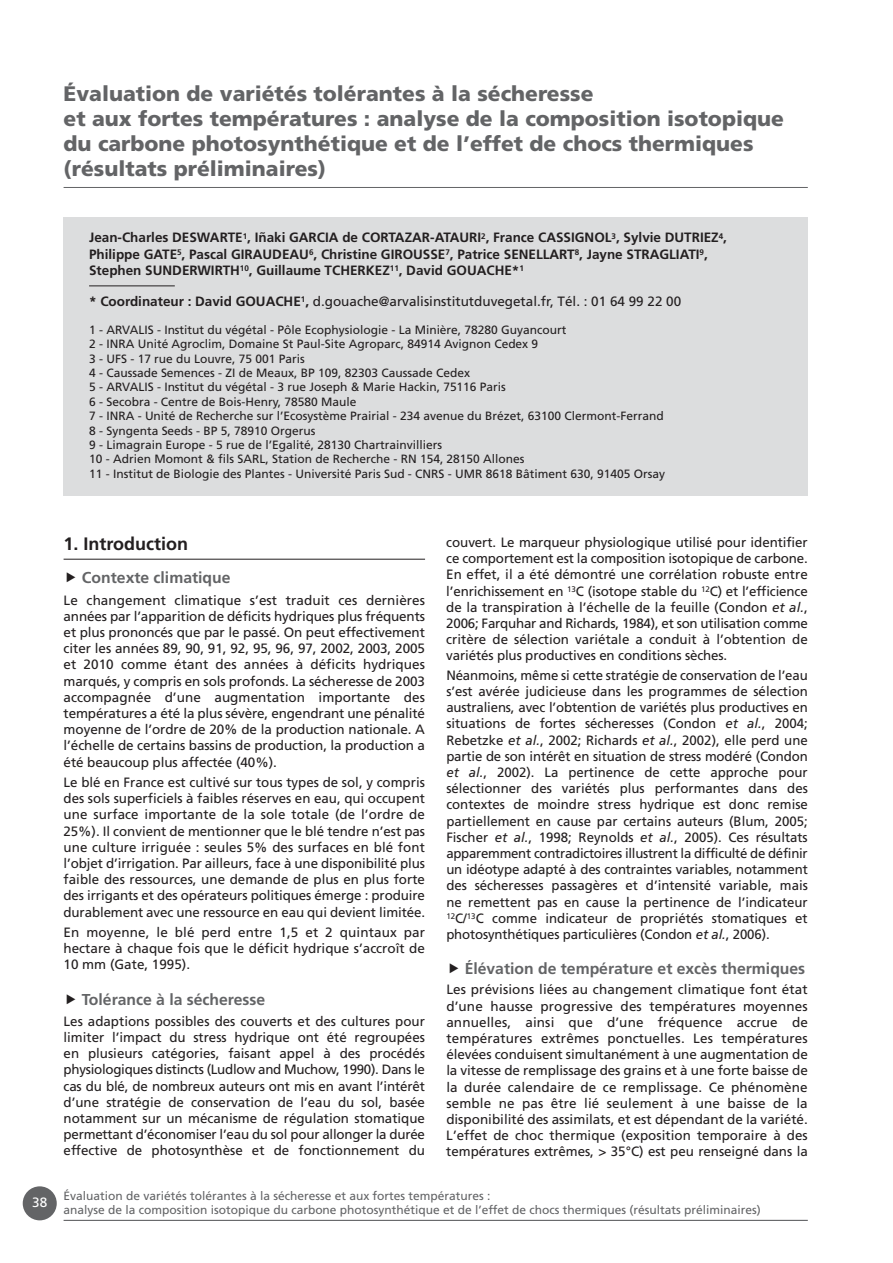
<style>
.page{position:relative;width:893px;height:1263px;background:#fff}
.page>*{position:absolute;margin:0;border:0;box-sizing:border-box;transform-origin:0 0}
.t1{font:900 21px/25.2px "Frutiger";color:#636466}
.t2{font:700 18px "Frutiger";color:#231f20}
.t3{font:700 15.75px "Frutiger";color:#636466}
.t4{font:13.5px/16.2px "Frutiger";letter-spacing:-.005em;color:#231f20;text-align:justify}
.t5{font:700 13.5px/16.2px "Frutiger";color:#231f20}
.t6{font:13.5px "Frutiger";color:#fff}
.t7{font:12px/14.4px "Frutiger";color:#231f20}
.t8{font:12px/14.4px "Frutiger";color:#636466}
.s1{font-weight:700}
.s2{font-style:italic}
</style>
<div class="page">
<div style="left:23px;top:1186px;width:34px;height:34px;background:#636466;border-radius:50%"></div>
<hr style="left:64px;top:1220px;width:744px;height:1px;background:#636466">
<hr style="left:64px;top:559px;width:361px;height:1px;background:#231f20">
<hr style="left:64px;top:187px;width:744px;height:1px;background:#636466">
<div style="left:64px;top:217px;width:744px;height:279px;background:#dcddde"></div>
<hr style="left:89px;top:286px;width:86px;height:1px;background:#231f20">
<h1 class="t1" style="left:64px;top:83px;width:722px">Évaluation de variétés tolérantes à la sécheresse<br>et aux fortes températures : analyse de la composition isotopique du carbone photosynthétique et de l’effet de chocs thermiques (résultats préliminaires)</h1>
<p class="t5" style="left:89px;top:231px;width:639px">Jean-Charles DESWARTE<sup>1</sup>, Iñaki GARCIA de CORTAZAR-ATAURI<sup>2</sup>, France CASSIGNOL<sup>3</sup>, Sylvie DUTRIEZ<sup>4</sup>,<br>Philippe GATE<sup>5</sup>, Pascal GIRAUDEAU<sup>6</sup>, Christine GIROUSSE<sup>7</sup>, Patrice SENELLART<sup>8</sup>, Jayne STRAGLIATI<sup>9</sup>,<br>Stephen SUNDERWIRTH<sup>10</sup>, Guillaume TCHERKEZ<sup>11</sup>, David GOUACHE*<sup>1</sup></p>
<p class="t4" style="left:89px;top:294px;width:594px"><span class="s1">* Coordinateur : David GOUACHE</span><sup>1</sup><span class="s1">,</span> d.gouache@arvalisinstitutduvegetal.fr, Tél. : 01 64 99 22 00</p>
<p class="t7" style="left:89px;top:323px;width:577px">1 - ARVALIS - Institut du végétal - Pôle Ecophysiologie - La Minière, 78280 Guyancourt<br>2 - INRA Unité Agroclim, Domaine St Paul-Site Agroparc, 84914 Avignon Cedex 9<br>3 - UFS - 17 rue du Louvre, 75 001 Paris<br>4 - Caussade Semences - ZI de Meaux, BP 109, 82303 Caussade Cedex<br>5 - ARVALIS - Institut du végétal - 3 rue Joseph &amp; Marie Hackin, 75116 Paris<br>6 - Secobra - Centre de Bois-Henry, 78580 Maule<br>7 - INRA - Unité de Recherche sur l’Ecosystème Prairial - 234 avenue du Brézet, 63100 Clermont-Ferrand 8 - Syngenta Seeds - BP 5, 78910 Orgerus<br>9 - Limagrain Europe - 5 rue de l’Egalité, 28130 Chartrainvilliers<br>10 - Adrien Momont &amp; fils SARL, Station de Recherche - RN 154, 28150 Allones<br>11 - Institut de Biologie des Plantes - Université Paris Sud - CNRS - UMR 8618 Bâtiment 630, 91405 Orsay</p>
<h2 class="t2" style="left:64px;top:537px;width:126px">1. Introduction</h2>
<p class="t3" style="left:82px;top:572px;width:150px">Contexte climatique</p>
<p class="t4" style="left:64px;top:593px;width:363px">Le changement climatique s’est traduit ces dernières années par l’apparition de déficits hydriques plus fréquents et plus prononcés que par le passé. On peut effectivement citer les années 89, 90, 91, 92, 95, 96, 97, 2002, 2003, 2005 et 2010 comme étant des années à déficits hydriques marqués, y compris en sols profonds. La sécheresse de 2003 accompagnée d’une augmentation importante des températures a été la plus sévère, engendrant une pénalité moyenne de l’ordre de 20% de la production nationale. A l’échelle de certains bassins de production, la production a été beaucoup plus affectée (40%).</p>
<p class="t4" style="left:64px;top:775px;width:363px">Le blé en France est cultivé sur tous types de sol, y compris des sols superficiels à faibles réserves en eau, qui occupent une surface importante de la sole totale (de l’ordre de 25%). Il convient de mentionner que le blé tendre n’est pas une culture irriguée : seules 5% des surfaces en blé font l’objet d’irrigation. Par ailleurs, face à une disponibilité plus faible des ressources, une demande de plus en plus forte des irrigants et des opérateurs politiques émerge : produire durablement avec une ressource en eau qui devient limitée.</p>
<p class="t4" style="left:64px;top:925px;width:363px">En moyenne, le blé perd entre 1,5 et 2 quintaux par hectare à chaque fois que le déficit hydrique s’accroît de 10 mm (Gate, 1995).</p>
<p class="t3" style="left:82px;top:993px;width:185px">Tolérance à la sécheresse</p>
<p class="t4" style="left:64px;top:1014px;width:363px">Les adaptions possibles des couverts et des cultures pour limiter l’impact du stress hydrique ont été regroupées en plusieurs catégories, faisant appel à des procédés physiologiques distincts (Ludlow and Muchow, 1990). Dans le cas du blé, de nombreux auteurs ont mis en avant l’intérêt d’une stratégie de conservation de l’eau du sol, basée notamment sur un mécanisme de régulation stomatique permettant d’économiser l’eau du sol pour allonger la durée effective de photosynthèse et de fonctionnement du</p>
<p class="t4" style="left:446px;top:535px;width:363px">couvert. Le marqueur physiologique utilisé pour identifier ce comportement est la composition isotopique de carbone.<br>En effet, il a été démontré une corrélation robuste entre l’enrichissement en <sup>13</sup>C (isotope stable du <sup>12</sup>C) et l’efficience de la transpiration à l’échelle de la feuille (Condon <span class="s2">et al.</span>, 2006; Farquhar and Richards, 1984), et son utilisation comme critère de sélection variétale a conduit à l’obtention de variétés plus productives en conditions sèches.</p>
<p class="t4" style="left:446px;top:668px;width:363px">Néanmoins, même si cette stratégie de conservation de l’eau s’est avérée judicieuse dans les programmes de sélection australiens, avec l’obtention de variétés plus productives en situations de fortes sécheresses (Condon <span class="s2">et al.</span>, 2004; Rebetzke <span class="s2">et al.</span>, 2002; Richards <span class="s2">et al.</span>, 2002), elle perd une partie de son intérêt en situation de stress modéré (Condon <span class="s2">et al.</span>, 2002). La pertinence de cette approche pour sélectionner des variétés plus performantes dans des contextes de moindre stress hydrique est donc remise partiellement en cause par certains auteurs (Blum, 2005; Fischer <span class="s2">et al.</span>, 1998; Reynolds <span class="s2">et al.</span>, 2005). Ces résultats apparemment contradictoires illustrent la difficulté de définir un idéotype adapté à des contraintes variables, notamment des sécheresses passagères et d’intensité variable, mais ne remettent pas en cause la pertinence de l’indicateur <sup>12</sup>C/<sup>13</sup>C comme indicateur de propriétés stomatiques et photosynthétiques particulières (Condon <span class="s2">et al.</span>, 2006).</p>
<p class="t3" style="left:465px;top:962px;width:342px">Élévation de température et excès thermiques</p>
<p class="t4" style="left:446px;top:983px;width:363px">Les prévisions liées au changement climatique font état d’une hausse progressive des températures moyennes annuelles, ainsi que d’une fréquence accrue de températures extrêmes ponctuelles. Les températures élevées conduisent simultanément à une augmentation de la vitesse de remplissage des grains et à une forte baisse de la durée calendaire de ce remplissage. Ce phénomène semble ne pas être lié seulement à une baisse de la disponibilité des assimilats, et est dépendant de la variété.<br>L’effet de choc thermique (exposition temporaire à des températures extrêmes, &gt; 35°C) est peu renseigné dans la</p>
<p class="t6" style="left:32px;top:1197px;width:16px">38</p>
<p class="t8" style="left:64px;top:1189px;width:698px">Évaluation de variétés tolérantes à la sécheresse et aux fortes températures :<br>analyse de la composition isotopique du carbone photosynthétique et de l’effet de chocs thermiques (résultats préliminaires)</p>
</div>
